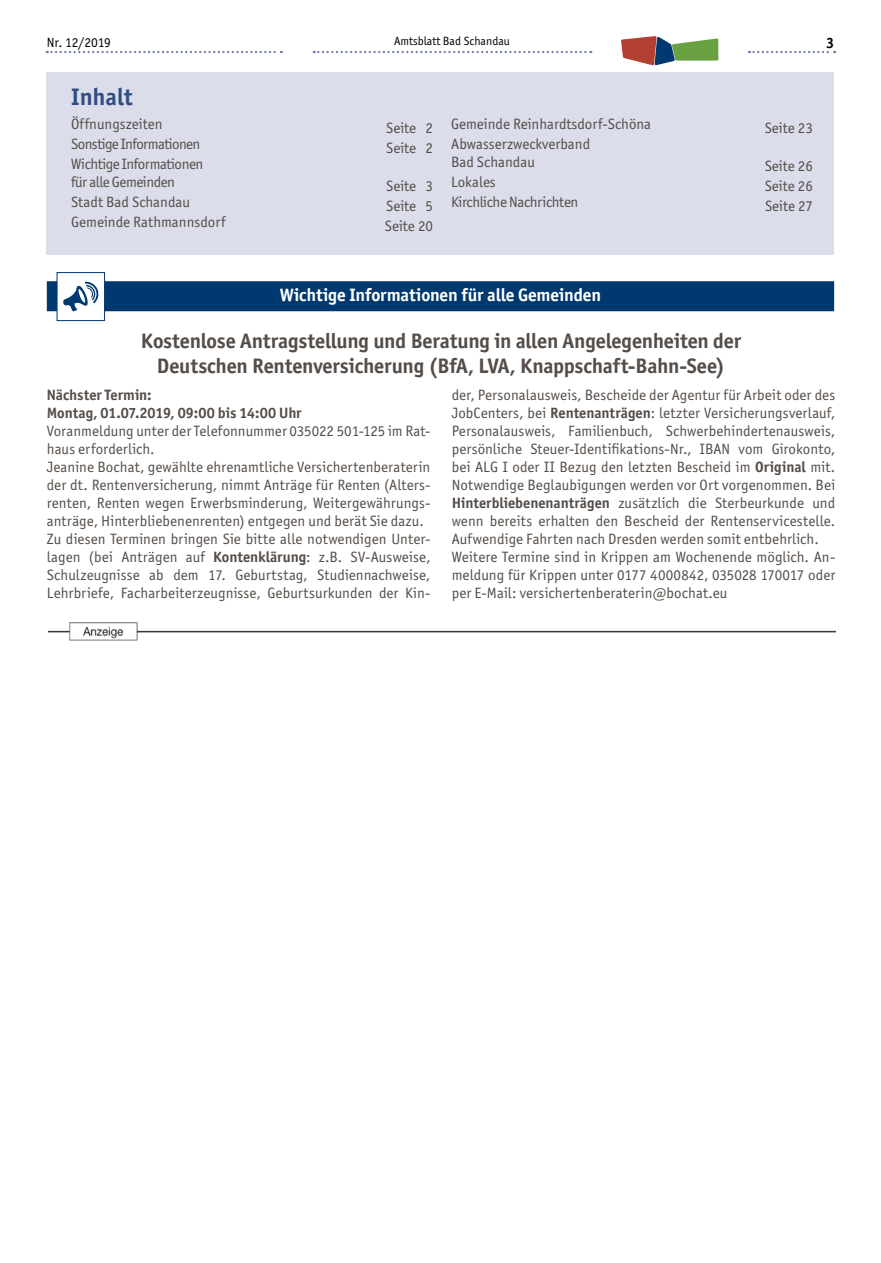
<style>
.page{position:relative;width:881px;height:1263px;background:#fff}
.page>*{position:absolute;margin:0;border:0;box-sizing:border-box;transform-origin:0 0}
.t1{font:700 24px "Officina San ITC";color:#314e81}
.t2{font:700 21px/25.2px "Officina San ITC";letter-spacing:-.01em;color:#544d48;text-align:center}
.t3{font:700 18px "Officina San ITC";letter-spacing:-.005em;color:#fff}
.t4{font:15px/18px "Officina San ITC";letter-spacing:.005em;color:#544d48}
.t5{font:700 15px/18px "Officina San ITC";letter-spacing:-.005em;color:#544d48}
.t6{font:15px/18px "Officina San ITC";letter-spacing:-.03em;color:#544d48}
.t7{font:15px "Officina San ITC";letter-spacing:-.04em;color:#544d48}
.t8{font:15px "Officina San ITC";letter-spacing:-.025em;color:#544d48}
.t9{font:700 15px "Officina San ITC";color:#000}
.t10{font:13.5px "Officina San ITC";letter-spacing:-.015em;color:#000}
.t11{font:12px "Officina San ITC";color:#000}
.s1{font-weight:700}
</style>
<div class="page">
<svg style="left:313px;top:51px;width:278px;height:2px"></svg>
<svg style="left:47px;top:51px;width:235px;height:2px"></svg>
<svg style="left:748px;top:51px;width:86px;height:2px"></svg>
<svg style="left:621px;top:36px;width:97px;height:29px"></svg>
<div style="left:47px;top:72px;width:786px;height:183px;background:#dbddea"></div>
<div style="left:47px;top:281px;width:786px;height:30px;background:#003870"></div>
<div style="left:57px;top:272px;width:48px;height:49px;background:#fff;border:1px solid #003870"></div>
<svg style="left:63px;top:281px;width:35px;height:31px"></svg>
<img style="left:49px;top:622px;width:786px;height:19px">
<p class="t10" style="left:47px;top:34px;width:66px">Nr. 12/2019</p>
<p class="t11" style="left:394px;top:34px;width:117px">Amtsblatt Bad Schandau</p>
<p class="t9" style="left:825px;top:34px;width:10px">3</p>
<h1 class="t1" style="left:71px;top:82px;width:63px">Inhalt</h1>
<p class="t4" style="left:71px;top:115px;width:93px">Öffnungszeiten</p>
<p class="t4" style="left:386px;top:119px;width:48px">Seite 2</p>
<p class="t7" style="left:71px;top:135px;width:131px">Sonstige Informationen</p>
<p class="t4" style="left:386px;top:139px;width:48px">Seite 2</p>
<p class="t6" style="left:71px;top:155px;width:133px">Wichtige Informationen für alle Gemeinden</p>
<p class="t4" style="left:386px;top:177px;width:48px">Seite 3</p>
<p class="t4" style="left:71px;top:193px;width:120px">Stadt Bad Schandau</p>
<p class="t4" style="left:386px;top:197px;width:48px">Seite 5</p>
<p class="t4" style="left:71px;top:213px;width:156px">Gemeinde Rathmannsdorf</p>
<p class="t4" style="left:384px;top:217px;width:50px">Seite 20</p>
<p class="t4" style="left:451px;top:115px;width:201px">Gemeinde Reinhardtsdorf-Schöna</p>
<p class="t4" style="left:764px;top:119px;width:50px">Seite 23</p>
<p class="t4" style="left:451px;top:135px;width:140px">Abwasserzweckverband<br>Bad Schandau</p>
<p class="t4" style="left:764px;top:157px;width:50px">Seite 26</p>
<p class="t4" style="left:451px;top:173px;width:46px">Lokales</p>
<p class="t4" style="left:764px;top:177px;width:50px">Seite 26</p>
<p class="t8" style="left:451px;top:193px;width:129px">Kirchliche Nachrichten</p>
<p class="t4" style="left:764px;top:197px;width:49px">Seite 27</p>
<p class="t3" style="left:280px;top:283px;width:322px">Wichtige Informationen für alle Gemeinden</p>
<h2 class="t2" style="left:141px;top:328px;width:601px">Kostenlose Antragstellung und Beratung in allen Angelegenheiten der<br>Deutschen Rentenversicherung (BfA, LVA, Knappschaft-Bahn-See)</h2>
<p class="t5" style="left:47px;top:386px;width:256px">Nächster Termin:<br>Montag, 01.07.2019, 09:00 bis 14:00 Uhr</p>
<p class="t4" style="left:47px;top:422px;width:385px">Voranmeldung unter der Telefonnummer 035022 501-125 im Rat&shy;haus erforderlich.<br>Jeanine Bochat, gewählte ehrenamtliche Versichertenberaterin der dt. Rentenversicherung, nimmt Anträge für Renten (Alters&shy;renten, Renten wegen Erwerbsminderung, Weitergewährungs&shy;anträge, Hinterbliebenenrenten) entgegen und berät Sie dazu.<br>Zu diesen Terminen bringen Sie bitte alle notwendigen Unter&shy;lagen (bei Anträgen auf <span class="s1">Kontenklärung</span>: z.B. SV-Ausweise, Schulzeugnisse ab dem 17. Geburtstag, Studiennachweise, Lehrbriefe, Facharbeiterzeugnisse, Geburtsurkunden der Kin-</p>
<p class="t4" style="left:451px;top:386px;width:385px">der, Personalausweis, Bescheide der Agentur für Arbeit oder des JobCenters, bei <span class="s1">Rentenanträgen</span>: letzter Versicherungsverlauf, Personalausweis, Familienbuch, Schwerbehindertenausweis, persönliche Steuer-Identifikations-Nr., IBAN vom Girokonto, bei ALG I oder II Bezug den letzten Bescheid im <span class="s1">Original</span> mit.<br>Notwendige Beglaubigungen werden vor Ort vorgenommen. Bei <span class="s1">Hinterbliebenenanträgen</span> zusätzlich die Sterbeurkunde und wenn bereits erhalten den Bescheid der Rentenservicestelle.<br>Aufwendige Fahrten nach Dresden werden somit entbehrlich.<br>Weitere Termine sind in Krippen am Wochenende möglich. An&shy;meldung für Krippen unter 0177 4000842, 035028 170017 oder per E-Mail: versichertenberaterin@bochat.eu</p>
</div>
